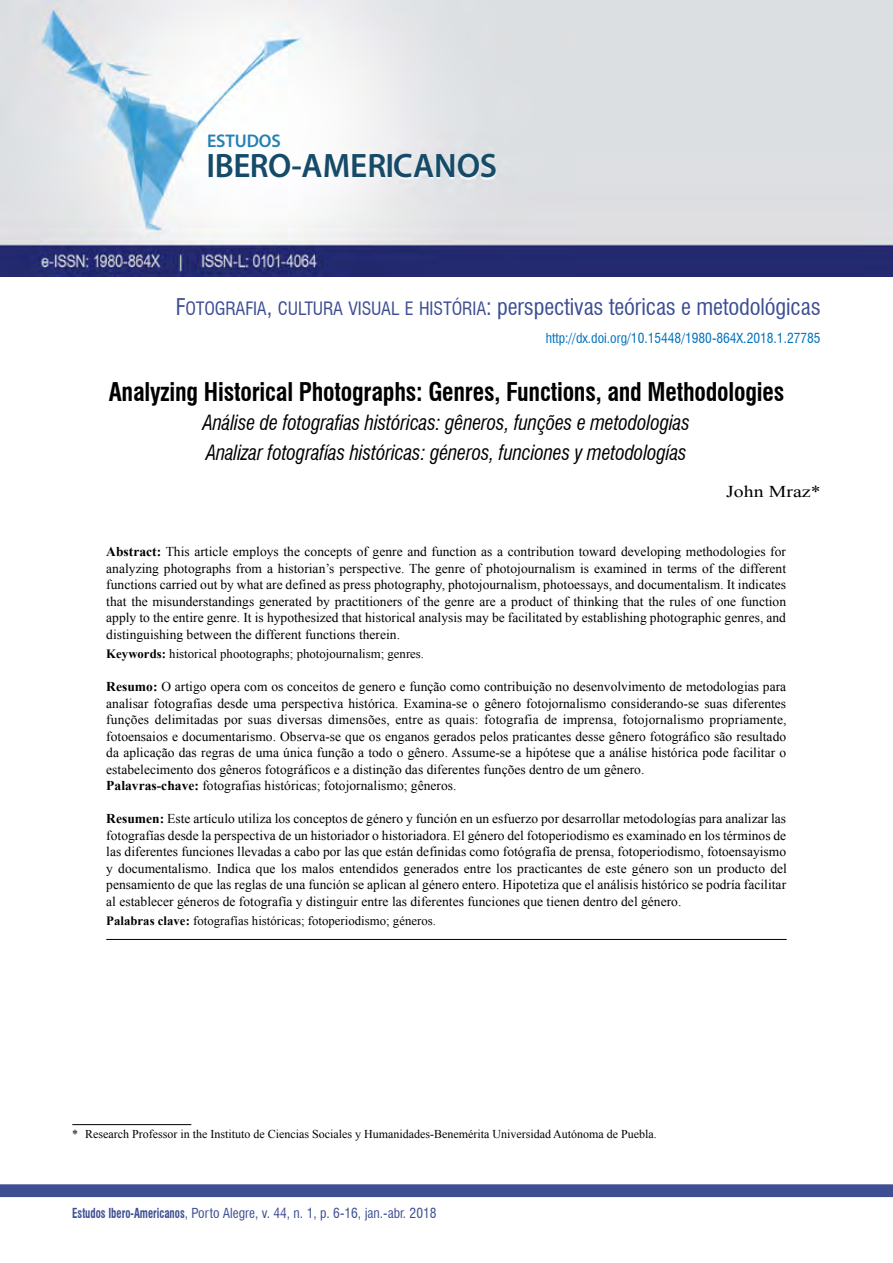
<style>
.page{position:relative;width:893px;height:1263px;background:#fff}
.page>*{position:absolute;margin:0;border:0;box-sizing:border-box;transform-origin:0 0}
.t1{font:600 34.05px "Myriad Pro";letter-spacing:-.005em;color:#154a68}
.t2{font:700 condensed 25.2px "Swiss 721 BT";letter-spacing:-.01em;color:#000;scale:.95 1}
.t3{font:condensed 22.5px "Swiss 721 BT";letter-spacing:-.005em;color:#3d4e93}
.t4{font:italic condensed 20.4px/29.5px "Swiss 721 BT";letter-spacing:-.01em;color:#000;scale:.95 1}
.t5{font:600 18.3px "Myriad Pro";letter-spacing:-.005em;color:#2580b3}
.t6{font:16.5px "Times New Roman";color:#000;scale:1.2 1}
.t7{font:13.5px/16.5px "Times New Roman";color:#000;text-align:justify}
.t8{font:condensed 13.5px "Swiss 721 BT";color:#3d4e93}
.t9{font:condensed 13.5px "Swiss 721 BT";color:#0072bc}
.t10{font:12.75px "Times New Roman";color:#000}
.t11{font:12px "Times New Roman";color:#000}
.s1{font-family:"Swiss 721 BT Roman Condensed SC800";font-stretch:normal}
.s2{font-family:"Swiss 721 BT Roman Condensed SC800";font-stretch:normal;font-size:18px}
.s3{font-weight:700}
</style>
<div class="page">
<img style="left:0;top:0;width:893px;height:276px">
<div style="left:1px;top:1185px;width:891px;height:11px;background:#3d4e93"></div>
<div style="left:0;top:1184px;width:893px;height:13px;border:2px solid #3d4e93"></div>
<hr style="left:106px;top:939px;width:681px;height:1px;background:#000">
<hr style="left:72px;top:1124px;width:119px;height:1px;background:#000">
<h3 class="t5" style="left:207px;top:129px;width:75px">ESTUDOS</h3>
<h1 class="t1" style="left:207px;top:144px;width:292px">IBERO-AMERICANOS</h1>
<h3 class="t3" style="left:176px;top:293px;width:646px"><span class="s1">F</span><span class="s2">OTOGRAFIA</span><span class="s1">,</span> <span class="s2">CULTURA VISUAL E HISTÓRIA</span><span class="s1">:</span> perspectivas teóricas e metodológicas</h3>
<p class="t9" style="left:546px;top:329px;width:276px">http://dx.doi.org/10.15448/1980-864X.2018.1.27785</p>
<h2 class="t2" style="left:109px;top:377px;width:713px">Analyzing Historical Photographs: Genres, Functions, and Methodologies</h2>
<h3 class="t4" style="left:203px;top:408px;width:514px">Análise de fotografias históricas: gêneros, funções e metodologias<br>Analizar fotografías históricas: géneros, funciones y metodologías</h3>
<p class="t6" style="left:726px;top:481px;width:80px">John Mraz*</p>
<p class="t7" style="left:106px;top:543px;width:681px"><span class="s3">Abstract:</span> This article employs the concepts of genre and function as a contribution toward developing methodologies for analyzing photographs from a historian’s perspective. The genre of photojournalism is examined in terms of the different functions carried out by what are defined as press photography, photojournalism, photoessays, and documentalism. It indicates that the misunderstandings generated by practitioners of the genre are a product of thinking that the rules of one function apply to the entire genre. It is hypothesized that historical analysis may be facilitated by establishing photographic genres, and distinguishing between the different functions therein.</p>
<p class="t10" style="left:106px;top:645px;width:319px"><span class="s3">Keywords:</span> historical phootographs; photojournalism; genres.</p>
<p class="t7" style="left:106px;top:678px;width:682px;text-align:left"><span class="s3">Resumo:</span> O artigo opera com os conceitos de genero e função como contribuição no desenvolvimento de metodologias para analisar fotografias desde uma perspectiva histórica. Examina-se o gênero fotojornalismo considerando-se suas diferentes funções delimitadas por suas diversas dimensões, entre as quais: fotografia de imprensa, fotojornalismo propriamente, fotoensaios e documentarismo. Observa-se que os enganos gerados pelos praticantes desse gênero fotográfico são resultado da aplicação das regras de uma única função a todo o gênero. Assume-se a hipótese que a análise histórica pode facilitar o estabelecimento dos gêneros fotográficos e a distinção das diferentes funções dentro de um gênero.<br><span class="s3">Palavras-chave:</span> fotografias históricas; fotojornalismo; gêneros.</p>
<p class="t7" style="left:106px;top:810px;width:682px"><span class="s3">Resumen:</span> Este artículo utiliza los conceptos de género y función en un esfuerzo por desarrollar metodologías para analizar las fotografías desde la perspectiva de un historiador o historiadora. El género del fotoperiodismo es examinado en los términos de las diferentes funciones llevadas a cabo por las que están definidas como fotógrafía de prensa, fotoperiodismo, fotoensayismo y documentalismo. Indica que los malos entendidos generados entre los practicantes de este género son un producto del pensamiento de que las reglas de una función se aplican al género entero. Hipotetiza que el análisis histórico se podría facilitar al establecer géneros de fotografía y distinguir entre las diferentes funciones que tienen dentro del género.</p>
<p class="t10" style="left:106px;top:912px;width:331px"><span class="s3">Palabras clave:</span> fotografías históricas; fotoperiodismo; géneros.</p>
<p class="t11" style="left:72px;top:1125px;width:586px">* Research Professor in the Instituto de Ciencias Sociales y Humanidades-Benemérita Universidad Autónoma de Puebla.</p>
<p class="t8" style="left:72px;top:1205px;width:366px"><span class="s3">Estudos Ibero-Americanos</span>, Porto Alegre, v. 44, n. 1, p. 6-16, jan.-abr. 2018</p>
</div>
